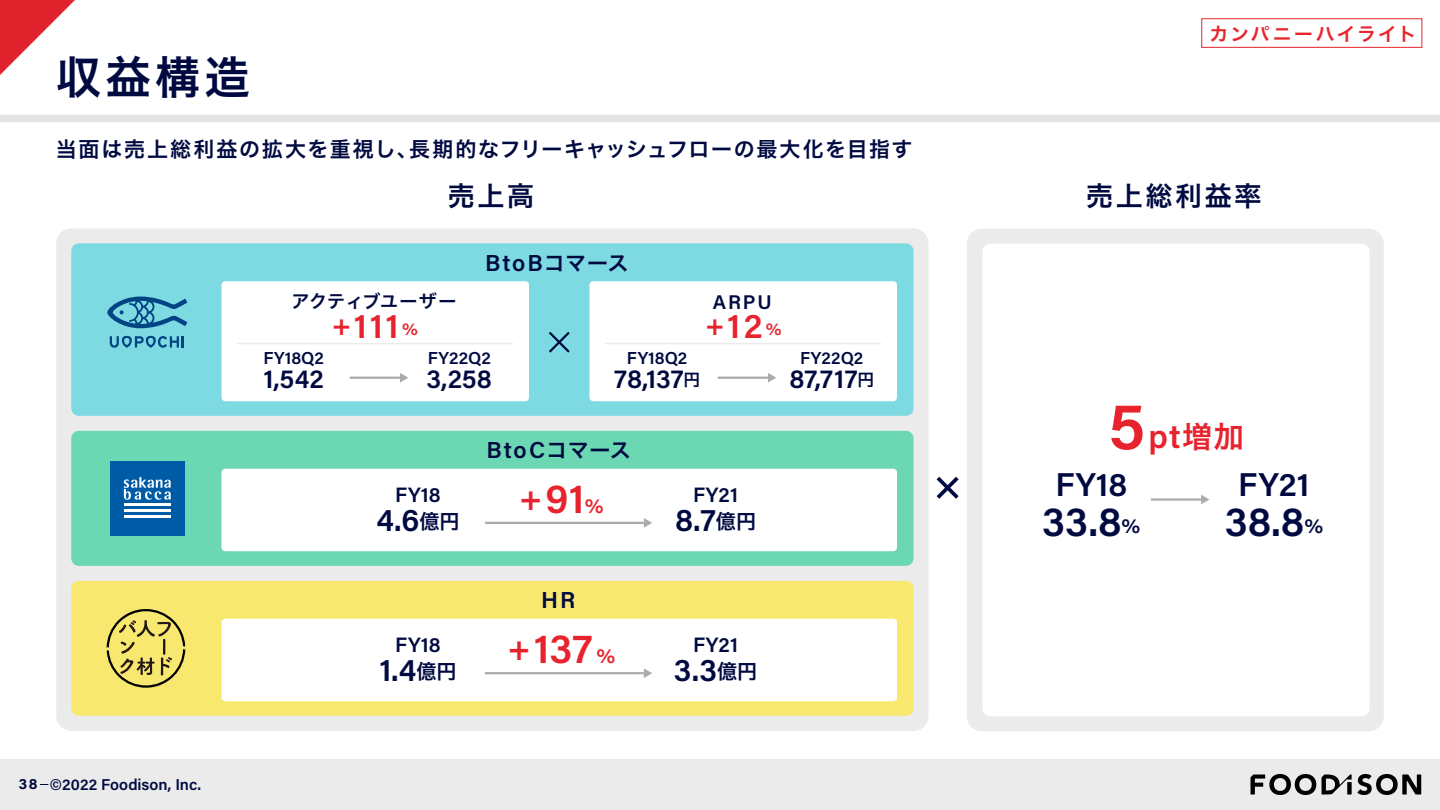
<style>
.page{position:relative;width:1440px;height:810px;background:#fff}
.page>*{position:absolute;margin:0;border:0;box-sizing:border-box;transform-origin:0 0}
.t1{font:600 66px "Acumin Pro";color:#e7242e}
.t2{font:45px "Hira Kaku Pro W6";color:#000a41}
.t3{font:600 41.25px "Acumin Pro";color:#000a41}
.t4{font:600 41.25px "Acumin Pro";color:#e7242e}
.t5{font:600 34.65px "Acumin Pro";color:#e7242e}
.t6{font:600 33px "Acumin Pro";color:#000a41}
.t7{font:600 33px "Acumin Pro";color:#e7242e}
.t8{font:600 31.65px "Acumin Pro";color:#000a41}
.t9{font:27px "Hira Kaku Pro W6";letter-spacing:.1em;color:#000a41}
.t10{font:600 26.4px "Acumin Pro";letter-spacing:.005em;color:#000a41}
.t11{font:600 23.1px "Acumin Pro";letter-spacing:.085em;color:#000a41}
.t12{font:21px "Hira Kaku Pro W6";letter-spacing:.08em;color:#000a41}
.t13{font:600 20.77px "Acumin Pro";color:#000a41}
.t14{font:600 20.62px "Acumin Pro";color:#e7242e}
.t15{font:20.17px "Hira Kaku Pro W6";letter-spacing:-.005em;color:#000a41}
.t16{font:600 19.8px "Acumin Pro";color:#000a41}
.t17{font:18.75px "Hira Kaku Pro W6";letter-spacing:.115em;color:#e7242e}
.t18{font:18px "Hira Kaku Pro W6";letter-spacing:.005em;color:#000a41}
.t19{font:600 17.33px "Acumin Pro";color:#000a41}
.t20{font:600 17.33px "Acumin Pro";color:#e7242e}
.t21{font:16.8px "Hira Kaku Pro W6";color:#000a41}
.t22{font:600 15.67px "Acumin Pro";color:#000a41}
.t23{font:15px "Acumin Variable Concept";color:#000a41}
.s1{font-family:"Hira Kaku Pro W6";font-weight:400;font-size:21px}
.s2{font-size:27.75px}
.s3{font-size:33px}
.s4{font-size:20.62px}
.s5{font-family:"Hira Kaku Pro W6";font-weight:400;font-size:30px}
</style>
<div class="page">
<div style="left:56px;top:228px;width:872px;height:503px;background:#ebebeb;border-radius:15px"></div>
<div style="left:967px;top:229px;width:417px;height:502px;background:#ebebeb;border-radius:15px"></div>
<div style="left:983px;top:244px;width:387px;height:472px;background:#fff;border-radius:8px"></div>
<div style="left:0;top:759px;width:1440px;height:51px;background:#ebebeb"></div>
<svg style="left:0;top:0;width:75px;height:75px"></svg>
<div style="left:1201px;top:18px;width:221px;height:30px;border:1px solid #e7242e"></div>
<div style="left:0;top:115px;width:1440px;height:7px;background:#e4e4e4"></div>
<hr style="left:1151px;top:498px;width:50px;height:3px;background:#ababab">
<svg style="left:1201px;top:495px;width:9px;height:9px"></svg>
<div style="left:71px;top:243px;width:843px;height:173px;background:#7edae2;border-radius:8px"></div>
<div style="left:222px;top:281px;width:307px;height:120px;background:#fff;border-radius:4px"></div>
<svg style="left:110px;top:336px;width:74px;height:12px"></svg>
<svg style="left:107px;top:297px;width:80px;height:31px"></svg>
<hr style="left:350px;top:377px;width:50px;height:2px;background:#ababab">
<svg style="left:400px;top:373px;width:8px;height:10px"></svg>
<div style="left:589px;top:281px;width:308px;height:120px;background:#fff;border-radius:4px"></div>
<hr style="left:718px;top:377px;width:50px;height:2px;background:#ababab">
<svg style="left:768px;top:373px;width:8px;height:10px"></svg>
<svg style="left:548px;top:331px;width:22px;height:22px"></svg>
<svg style="left:936px;top:476px;width:23px;height:23px"></svg>
<div style="left:71px;top:431px;width:843px;height:135px;background:#6cd8b3;border-radius:8px"></div>
<div style="left:222px;top:469px;width:675px;height:82px;background:#fff;border-radius:4px"></div>
<div style="left:110px;top:461px;width:74px;height:74px;background:#005ba7"></div>
<hr style="left:124px;top:504px;width:47px;height:2px;background:#fff">
<hr style="left:124px;top:509px;width:47px;height:3px;background:#fff">
<hr style="left:124px;top:515px;width:47px;height:2px;background:#fff">
<svg style="left:124px;top:477px;width:47px;height:23px"></svg>
<div style="left:71px;top:581px;width:843px;height:135px;background:#f9e86f;border-radius:8px"></div>
<div style="left:222px;top:619px;width:675px;height:82px;background:#fff;border-radius:4px"></div>
<svg style="left:107px;top:609px;width:78px;height:79px"></svg>
<hr style="left:238px;top:343px;width:275px;height:1px;background:#ebebeb">
<hr style="left:605px;top:343px;width:276px;height:1px;background:#ebebeb">
<hr style="left:485px;top:522px;width:159px;height:2px;background:#ababab">
<svg style="left:644px;top:518px;width:8px;height:10px"></svg>
<hr style="left:485px;top:672px;width:159px;height:2px;background:#ababab">
<svg style="left:644px;top:668px;width:8px;height:10px"></svg>
<svg style="left:1251px;top:774px;width:65px;height:21px"></svg>
<svg style="left:1322px;top:774px;width:99px;height:21px"></svg>
<h2 class="t2" style="left:56px;top:36px;width:195px">収益構造</h2>
<p class="t12" style="left:56px;top:130px;width:363px">当面は売上総利益の拡大を重視し、</p>
<p class="t12" style="left:409px;top:130px;width:505px">長期的なフリーキャッシュフローの最大化を目指す</p>
<p class="t9" style="left:448px;top:172px;width:88px">売上高</p>
<p class="t11" style="left:485px;top:247px;width:145px">BtoB<span class="s1">コマース</span></p>
<p class="t18" style="left:291px;top:285px;width:167px">アクティブユーザー</p>
<p class="t16" style="left:713px;top:288px;width:60px">ARPU</p>
<h3 class="t5" style="left:332px;top:301px;width:69px"><span class="s2">+</span>111</h3>
<p class="t20" style="left:402px;top:317px;width:17px">%</p>
<h3 class="t5" style="left:705px;top:301px;width:59px"><span class="s2">+</span>12</h3>
<p class="t20" style="left:766px;top:317px;width:17px">%</p>
<p class="t19" style="left:263px;top:346px;width:62px">FY18Q2</p>
<p class="t10" style="left:263px;top:360px;width:62px">1,542</p>
<p class="t19" style="left:428px;top:346px;width:65px">FY22Q2</p>
<p class="t10" style="left:427px;top:360px;width:67px">3,258</p>
<p class="t19" style="left:627px;top:346px;width:62px">FY18Q2</p>
<p class="t21" style="left:684px;top:365px;width:18px">円</p>
<p class="t10" style="left:614px;top:360px;width:71px">78,137</p>
<p class="t19" style="left:800px;top:346px;width:65px">FY22Q2</p>
<p class="t21" style="left:857px;top:365px;width:18px">円</p>
<p class="t10" style="left:789px;top:360px;width:70px">87,717</p>
<p class="t13" style="left:395px;top:481px;width:47px">FY18</p>
<p class="t15" style="left:419px;top:503px;width:42px">億円</p>
<h3 class="t8" style="left:377px;top:498px;width:44px">4.6</h3>
<p class="t11" style="left:486px;top:434px;width:146px">BtoC<span class="s1">コマース</span></p>
<h3 class="t4" style="left:519px;top:470px;width:86px"><span class="s3">+</span>91<span class="s4">%</span></h3>
<p class="t13" style="left:693px;top:481px;width:46px">FY21</p>
<p class="t15" style="left:716px;top:503px;width:42px">億円</p>
<h3 class="t8" style="left:675px;top:498px;width:42px">8.7</h3>
<p class="t13" style="left:395px;top:631px;width:47px">FY18</p>
<p class="t15" style="left:416px;top:653px;width:42px">億円</p>
<h3 class="t8" style="left:379px;top:648px;width:38px">1.4</h3>
<p class="t11" style="left:541px;top:584px;width:36px">HR</p>
<h3 class="t4" style="left:508px;top:620px;width:87px"><span class="s3">+</span>137</h3>
<p class="t14" style="left:596px;top:642px;width:20px">%</p>
<p class="t13" style="left:693px;top:631px;width:46px">FY21</p>
<h3 class="t8" style="left:674px;top:648px;width:45px">3.3</h3>
<p class="t15" style="left:717px;top:653px;width:42px">億円</p>
<p class="t23" style="left:19px;top:773px;width:20px">38</p>
<p class="t22" style="left:50px;top:774px;width:153px">©2022 Foodison, Inc.</p>
<p class="t17" style="left:1209px;top:16px;width:208px">カンパニーハイライト</p>
<p class="t9" style="left:1086px;top:172px;width:177px">売上総利益率</p>
<h1 class="t1" style="left:1108px;top:380px;width:39px">5</h1>
<h3 class="t6" style="left:1055px;top:462px;width:73px">FY18</h3>
<h3 class="t3" style="left:1042px;top:493px;width:100px">33.8<span class="s4">%</span></h3>
<h3 class="t7" style="left:1148px;top:414px;width:97px">pt<span class="s5">増加</span></h3>
<h3 class="t6" style="left:1238px;top:462px;width:73px">FY21</h3>
<h3 class="t3" style="left:1225px;top:493px;width:100px">38.8<span class="s4">%</span></h3>
</div>
